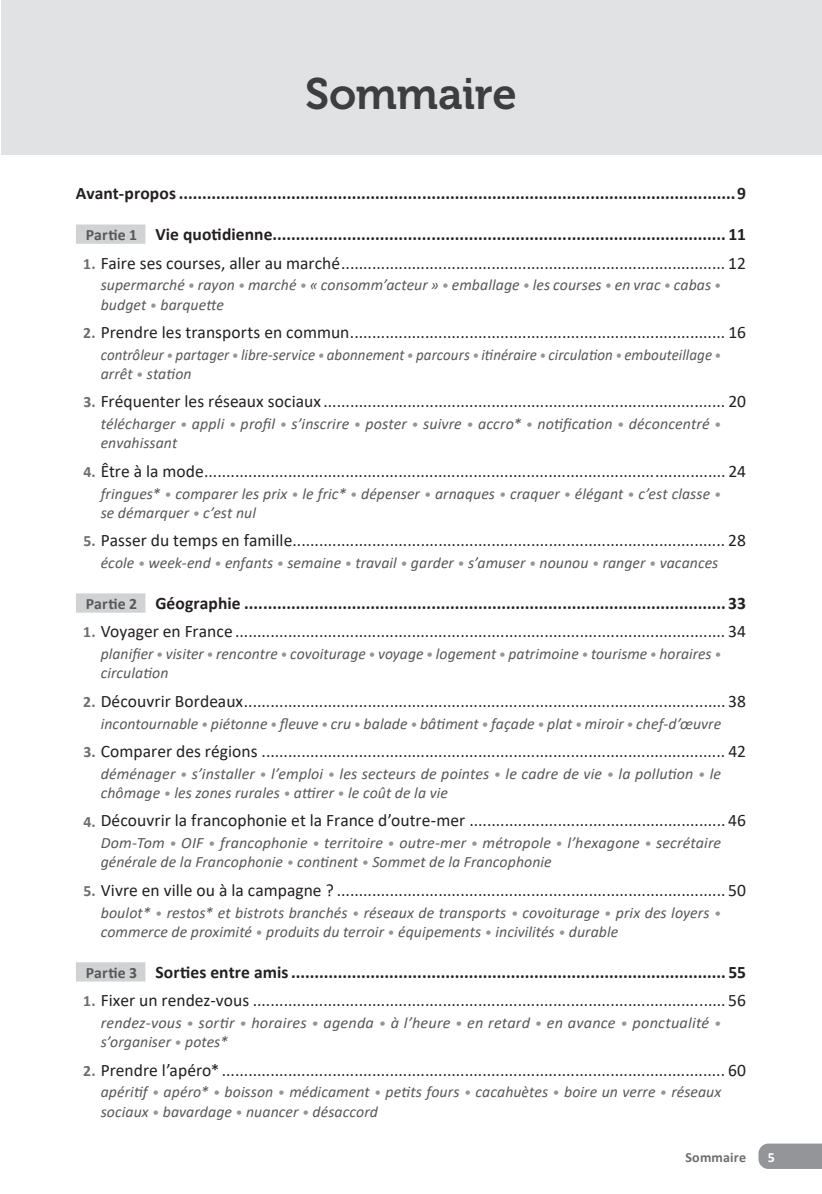
<style>
.page{position:relative;width:822px;height:1194px;background:#fff}
.page>*{position:absolute;margin:0;border:0;box-sizing:border-box;transform-origin:0 0}
.t1{font:43.75px "Museo 700";letter-spacing:-.01em;color:#3e3e3f}
.t2{font:17.5px "Calibri";letter-spacing:.005em;color:#231f20}
.t3{font:700 17.5px "Calibri";letter-spacing:.005em;color:#231f20}
.t4{font:italic 15.75px/19.2px "Calibri";letter-spacing:.005em;color:#57585a}
.t5{font:italic 15.75px/19.2px "Calibri";letter-spacing:.005em;color:#57585a;scale:.95 1}
.t6{font:700 14px "Calibri";letter-spacing:.015em;color:#6c6d70}
.t7{font:700 14px "Calibri";color:#fff}
.s1{font-size:15.75px;color:#57585a}
.s2{font-weight:700;font-size:15.75px;color:#6c6d70}
.s3{font-size:14px;color:#939598}
</style>
<div class="page">
<svg style="left:758px;top:1143px;width:63px;height:25px;background:#989a9d"></svg>
<div style="left:1px;top:0;width:820px;height:154px;background:#e1e2e4"></div>
<div style="left:76px;top:224px;width:69px;height:20px;background:#d1d2d4"></div>
<div style="left:76px;top:593px;width:69px;height:19px;background:#d1d2d4"></div>
<div style="left:76px;top:962px;width:69px;height:19px;background:#d1d2d4"></div>
<h1 class="t1" style="left:305px;top:69px;width:213px">Sommaire</h1>
<p class="t3" style="left:76px;top:181px;width:671px">Avant-propos .......................................................................................................................9</p>
<p class="t3" style="left:86px;top:222px;width:661px"><span class="s1">Partie 1</span> Vie quotidienne................................................................................................. 11</p>
<p class="t2" style="left:83px;top:250px;width:664px"><span class="s2">1.</span> Faire ses courses, aller au marché....................................................................................... 12</p>
<p class="t4" style="left:101px;top:275px;width:622px">supermarché <span class="s3">•</span> rayon <span class="s3">•</span> marché <span class="s3">•</span> « consomm’acteur » <span class="s3">•</span> emballage <span class="s3">•</span> les courses <span class="s3">•</span> en vrac <span class="s3">•</span> cabas <span class="s3">• </span>budget <span class="s3">•</span> barquette</p>
<p class="t2" style="left:83px;top:320px;width:664px"><span class="s2">2.</span> Prendre les transports en commun..................................................................................... 16</p>
<p class="t5" style="left:101px;top:344px;width:654px">contrôleur <span class="s3">•</span> partager <span class="s3">•</span> libre-service <span class="s3">•</span> abonnement <span class="s3">•</span> parcours <span class="s3">•</span> itinéraire <span class="s3">•</span> circulation <span class="s3">•</span> embouteillage <span class="s3">• </span>arrêt <span class="s3">•</span> station</p>
<p class="t2" style="left:83px;top:389px;width:664px"><span class="s2">3.</span> Fréquenter les réseaux sociaux ........................................................................................... 20</p>
<p class="t4" style="left:101px;top:413px;width:622px">télécharger <span class="s3">•</span> appli <span class="s3">•</span> profil <span class="s3">•</span> s’inscrire <span class="s3">•</span> poster <span class="s3">•</span> suivre <span class="s3">•</span> accro* <span class="s3">•</span> notification <span class="s3">•</span> déconcentré <span class="s3">• </span>envahissant</p>
<p class="t2" style="left:83px;top:459px;width:664px"><span class="s2">4.</span> Être à la mode...................................................................................................................... 24</p>
<p class="t4" style="left:101px;top:483px;width:622px">fringues* <span class="s3">•</span> comparer les prix <span class="s3">•</span> le fric* <span class="s3">•</span> dépenser <span class="s3">•</span> arnaques <span class="s3">•</span> craquer <span class="s3">•</span> élégant <span class="s3">•</span> c’est classe <span class="s3">• </span>se démarquer <span class="s3">•</span> c’est nul</p>
<p class="t2" style="left:83px;top:528px;width:664px"><span class="s2">5.</span> Passer du temps en famille.................................................................................................. 28</p>
<p class="t4" style="left:101px;top:552px;width:619px">école <span class="s3">•</span> week-end <span class="s3">•</span> enfants <span class="s3">•</span> semaine <span class="s3">•</span> travail <span class="s3">•</span> garder <span class="s3">•</span> s’amuser <span class="s3">•</span> nounou <span class="s3">•</span> ranger <span class="s3">•</span> vacances</p>
<p class="t3" style="left:86px;top:590px;width:661px"><span class="s1">Partie 2</span> Géographie ....................................................................................................... 33</p>
<p class="t2" style="left:83px;top:619px;width:664px"><span class="s2">1.</span> Voyager en France ............................................................................................................... 34</p>
<p class="t4" style="left:101px;top:643px;width:622px">planifier <span class="s3">•</span> visiter <span class="s3">•</span> rencontre <span class="s3">•</span> covoiturage <span class="s3">•</span> voyage <span class="s3">•</span> logement <span class="s3">•</span> patrimoine <span class="s3">•</span> tourisme <span class="s3">•</span> horaires <span class="s3">• </span>circulation</p>
<p class="t2" style="left:83px;top:689px;width:664px"><span class="s2">2.</span> Découvrir Bordeaux............................................................................................................. 38</p>
<p class="t4" style="left:101px;top:713px;width:622px">incontournable <span class="s3">•</span> piétonne <span class="s3">•</span> fleuve <span class="s3">•</span> cru <span class="s3">•</span> balade <span class="s3">•</span> bâtiment <span class="s3">•</span> façade <span class="s3">•</span> plat <span class="s3">•</span> miroir <span class="s3">•</span> chef-d’œuvre</p>
<p class="t2" style="left:83px;top:739px;width:664px"><span class="s2">3.</span> Comparer des régions ......................................................................................................... 42</p>
<p class="t4" style="left:101px;top:763px;width:622px">déménager <span class="s3">•</span> s’installer <span class="s3">•</span> l’emploi <span class="s3">•</span> les secteurs de pointes <span class="s3">•</span> le cadre de vie <span class="s3">•</span> la pollution <span class="s3">•</span> le chômage <span class="s3">•</span> les zones rurales <span class="s3">•</span> attirer <span class="s3">•</span> le coût de la vie</p>
<p class="t2" style="left:83px;top:808px;width:664px"><span class="s2">4.</span> Découvrir la francophonie et la France d’outre-mer .......................................................... 46</p>
<p class="t4" style="left:101px;top:832px;width:622px">Dom-Tom <span class="s3">•</span> OIF <span class="s3">•</span> francophonie <span class="s3">•</span> territoire <span class="s3">•</span> outre-mer <span class="s3">•</span> métropole <span class="s3">•</span> l’hexagone <span class="s3">•</span> secrétaire générale de la Francophonie <span class="s3">•</span> continent <span class="s3">•</span> Sommet de la Francophonie</p>
<p class="t2" style="left:83px;top:878px;width:664px"><span class="s2">5.</span> Vivre en ville ou à la campagne ? ........................................................................................ 50</p>
<p class="t4" style="left:101px;top:902px;width:622px">boulot* <span class="s3">•</span> restos* et bistrots branchés <span class="s3">•</span> réseaux de transports <span class="s3">•</span> covoiturage <span class="s3">•</span> prix des loyers <span class="s3">• </span>commerce de proximité <span class="s3">•</span> produits du terroir <span class="s3">•</span> équipements <span class="s3">•</span> incivilités <span class="s3">•</span> durable</p>
<p class="t3" style="left:86px;top:959px;width:661px"><span class="s1">Partie 3</span> Sorties entre amis............................................................................................. 55</p>
<p class="t2" style="left:83px;top:988px;width:664px"><span class="s2">1.</span> Fixer un rendez-vous ........................................................................................................... 56</p>
<p class="t4" style="left:101px;top:1012px;width:622px">rendez-vous <span class="s3">•</span> sortir <span class="s3">•</span> horaires <span class="s3">•</span> agenda <span class="s3">•</span> à l’heure <span class="s3">•</span> en retard <span class="s3">•</span> en avance <span class="s3">•</span> ponctualité <span class="s3">• </span>s’organiser <span class="s3">•</span> potes*</p>
<p class="t2" style="left:83px;top:1057px;width:664px"><span class="s2">2.</span> Prendre l’apéro*.................................................................................................................. 60</p>
<p class="t4" style="left:101px;top:1081px;width:622px">apéritif <span class="s3">•</span> apéro* <span class="s3">•</span> boisson <span class="s3">•</span> médicament <span class="s3">•</span> petits fours <span class="s3">•</span> cacahuètes <span class="s3">•</span> boire un verre <span class="s3">•</span> réseaux sociaux <span class="s3">•</span> bavardage <span class="s3">•</span> nuancer <span class="s3">•</span> désaccord</p>
<p class="t6" style="left:685px;top:1146px;width:62px">Sommaire</p>
<p class="t7" style="left:767px;top:1146px;width:9px">5</p>
</div>
